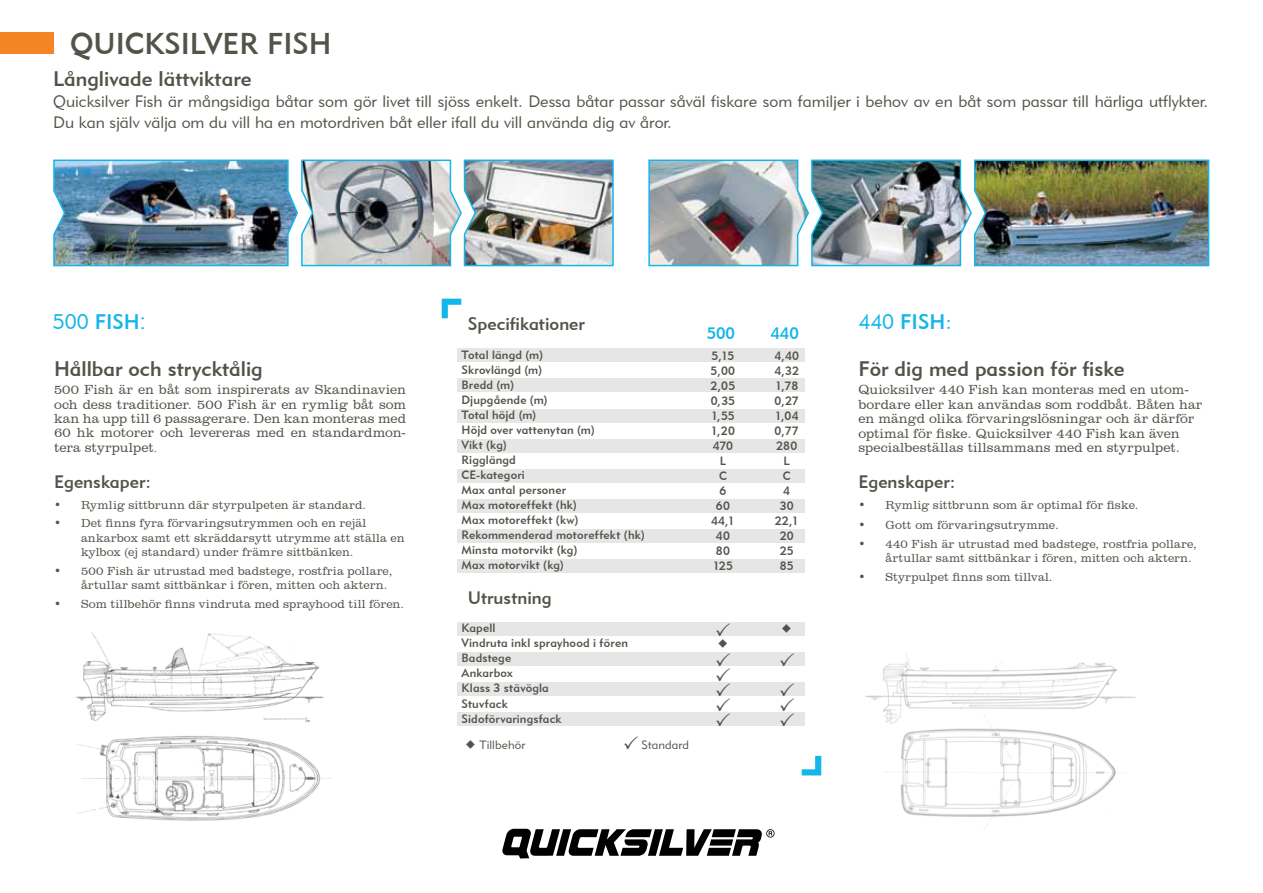
<style>
.page{position:relative;width:1263px;height:893px;background:#fff}
.page>*{position:absolute;margin:0;border:0;box-sizing:border-box;transform-origin:0 0}
.t1{font:30px "Geometric 415 BT Medium A";color:#54534a}
.t2{font:21px "Geometric 415 BT Medium A";color:#54534a}
.t3{font:21px "Geometric 415 BT Medium A";color:#13b5ea}
.t4{font:21px "Geometric 415 BT Lite A";color:#13b5ea}
.t5{font:18px "Geometric 415 BT Medium A";color:#54534a}
.t6{font:16.5px/21px "Geometric 415 BT Lite A";color:#54534a}
.t7{font:16.5px "Geometric 415 BT Medium A";color:#13b5ea}
.t8{font:300 13.5px/14.4px "Clarendon BT";letter-spacing:.01em;color:#54534a;text-align:justify}
.t9{font:300 12px/14.4px "Clarendon BT";letter-spacing:.01em;color:#54534a}
.t10{font:12px/15px "Geometric 415 BT Medium A";letter-spacing:.015em;color:#54534a}
.t11{font:12px "Geometric 415 BT Lite A";letter-spacing:.01em;color:#54534a}
.s1{font-family:"Geometric 415 BT Lite A"}
.s2{font-family:"Copperplate Gothic";font-weight:300}
.s3{font-family:"Geometric 415 BT Medium A"}
.s4{font-family:"Copperplate Gothic";font-size:12px}
</style>
<div class="page">
<img style="left:53px;top:159px;width:561px;height:108px">
<img style="left:648px;top:159px;width:562px;height:108px">
<img style="left:76px;top:632px;width:255px;height:189px">
<img style="left:865px;top:654px;width:271px;height:176px">
<div style="left:458px;top:349px;width:347px;height:13px;background:#e6e6e6"></div>
<div style="left:458px;top:622px;width:347px;height:13px;background:#e6e6e6"></div>
<div style="left:458px;top:379px;width:347px;height:13px;background:#e6e6e6"></div>
<div style="left:458px;top:652px;width:347px;height:14px;background:#e6e6e6"></div>
<div style="left:458px;top:409px;width:347px;height:13px;background:#e6e6e6"></div>
<div style="left:458px;top:682px;width:347px;height:14px;background:#e6e6e6"></div>
<div style="left:458px;top:439px;width:347px;height:13px;background:#e6e6e6"></div>
<div style="left:458px;top:712px;width:347px;height:14px;background:#e6e6e6"></div>
<div style="left:458px;top:469px;width:347px;height:13px;background:#e6e6e6"></div>
<div style="left:458px;top:499px;width:347px;height:13px;background:#e6e6e6"></div>
<div style="left:458px;top:529px;width:347px;height:13px;background:#e6e6e6"></div>
<div style="left:458px;top:559px;width:347px;height:13px;background:#e6e6e6"></div>
<div style="left:0;top:32px;width:53px;height:22px;background:#f58426"></div>
<svg style="left:802px;top:756px;width:19px;height:19px"></svg>
<svg style="left:442px;top:299px;width:19px;height:19px"></svg>
<svg style="left:502px;top:829px;width:272px;height:29px"></svg>
<svg style="left:716px;top:635px;width:14px;height:1px"></svg>
<h1 class="t1" style="left:70px;top:25px;width:263px">QUICKSILVER FISH</h1>
<h2 class="t2" style="left:53px;top:66px;width:200px">Långlivade lättviktare</h2>
<p class="t6" style="left:53px;top:91px;width:1156px">Quicksilver Fish är mångsidiga båtar som gör livet till sjöss enkelt. Dessa båtar passar såväl fiskare som familjer i behov av en båt som passar till härliga utflykter.<br>Du kan själv välja om du vill ha en motordriven båt eller ifall du vill använda dig av åror.</p>
<h2 class="t3" style="left:53px;top:308px;width:94px"><span class="s1">500</span> FISH<span class="s2">:</span></h2>
<h2 class="t4" style="left:858px;top:308px;width:95px">440 <span class="s3">FISH</span>:</h2>
<h3 class="t5" style="left:468px;top:312px;width:118px">Specifikationer</h3>
<h3 class="t7" style="left:707px;top:323px;width:30px">500</h3>
<h3 class="t7" style="left:770px;top:323px;width:30px">440</h3>
<h2 class="t2" style="left:54px;top:356px;width:210px">Hållbar och strycktålig</h2>
<p class="t8" style="left:54px;top:382px;width:354px">500 Fish är en båt som inspirerats av Skandinavien och dess traditioner. 500 Fish är en rymlig båt som kan ha upp till 6 passagerare. Den kan monteras med 60 hk motorer och levereras med en standardmon&shy;tera styrpulpet<span class="s4">.</span></p>
<h3 class="t5" style="left:54px;top:470px;width:98px">Egenskaper:</h3>
<p class="t9" style="left:54px;top:497px;width:314px">• Rymlig sittbrunn där styrpulpeten är standard.</p>
<p class="t9" style="left:81px;top:516px;width:325px;text-indent:-27px">• Det finns fyra förvaringsutrymmen och en rejäl ankarbox samt ett skräddarsytt utrymme att ställa en kylbox (ej standard) under främre sittbänken.</p>
<p class="t9" style="left:81px;top:563px;width:313px;text-indent:-27px">• 500 Fish är utrustad med badstege, rostfria pollare, årtullar samt sittbänkar i fören, mitten och aktern.</p>
<p class="t9" style="left:54px;top:596px;width:352px">• Som tillbehör finns vindruta med sprayhood till fören.</p>
<p class="t10" style="left:461px;top:347px;width:185px">Total längd (m)<br>Skrovlängd (m)<br>Bredd (m)<br>Djupgående (m)<br>Total höjd (m)<br>Höjd over vattenytan (m)<br>Vikt (kg)<br>Rigglängd<br>CE-kategori<br>Max antal personer<br>Max motoreffekt (hk)<br>Max motoreffekt (kw)<br>Rekommenderad motoreffekt (hk)<br>Minsta motorvikt (kg)<br>Max motorvikt (kg)</p>
<h3 class="t5" style="left:468px;top:587px;width:85px">Utrustning</h3>
<p class="t10" style="left:461px;top:621px;width:168px">Kapell<br>Vindruta inkl sprayhood i fören<br>Badstege<br>Ankarbox<br>Klass 3 stävögla<br>Stuvfack<br>Sidoförvaringsfack</p>
<p class="t11" style="left:479px;top:737px;width:47px">Tillbehör</p>
<p class="t11" style="left:641px;top:737px;width:49px">Standard</p>
<p class="t10" style="left:711px;top:348px;width:24px">5,15</p>
<p class="t10" style="left:774px;top:348px;width:26px">4,40</p>
<p class="t10" style="left:711px;top:363px;width:26px">5,00</p>
<p class="t10" style="left:774px;top:363px;width:26px">4,32</p>
<p class="t10" style="left:711px;top:378px;width:26px">2,05</p>
<p class="t10" style="left:775px;top:378px;width:25px">1,78</p>
<p class="t10" style="left:711px;top:393px;width:26px">0,35</p>
<p class="t10" style="left:774px;top:393px;width:26px">0,27</p>
<p class="t10" style="left:711px;top:408px;width:25px">1,55</p>
<p class="t10" style="left:775px;top:408px;width:25px">1,04</p>
<p class="t10" style="left:711px;top:423px;width:25px">1,20</p>
<p class="t10" style="left:775px;top:423px;width:26px">0,77</p>
<p class="t10" style="left:713px;top:438px;width:22px">470</p>
<p class="t10" style="left:776px;top:438px;width:23px">280</p>
<p class="t10" style="left:720px;top:453px;width:8px">L</p>
<p class="t10" style="left:784px;top:453px;width:8px">L</p>
<p class="t10" style="left:719px;top:468px;width:9px">C</p>
<p class="t10" style="left:783px;top:468px;width:9px">C</p>
<p class="t10" style="left:719px;top:483px;width:8px">6</p>
<p class="t10" style="left:783px;top:483px;width:8px">4</p>
<p class="t10" style="left:716px;top:498px;width:15px">60</p>
<p class="t10" style="left:780px;top:498px;width:15px">30</p>
<p class="t10" style="left:711px;top:513px;width:25px">44,1</p>
<p class="t10" style="left:775px;top:513px;width:25px">22,1</p>
<p class="t10" style="left:716px;top:528px;width:16px">40</p>
<p class="t10" style="left:780px;top:528px;width:16px">20</p>
<p class="t10" style="left:716px;top:543px;width:16px">80</p>
<p class="t10" style="left:780px;top:543px;width:16px">25</p>
<p class="t10" style="left:713px;top:558px;width:22px">125</p>
<p class="t10" style="left:780px;top:558px;width:15px">85</p>
<h2 class="t2" style="left:858px;top:356px;width:268px">För dig med passion för fiske</h2>
<p class="t8" style="left:858px;top:382px;width:345px;text-align:left">Quicksilver 440 Fish kan monteras med en utom&shy;bordare eller kan användas som roddbåt. Båten har en mängd olika förvaringslösningar och är därför optimal för fiske. Quicksilver 440 Fish kan även specialbeställas tillsammans med en styrpulpet.</p>
<h3 class="t5" style="left:858px;top:471px;width:98px">Egenskaper:</h3>
<p class="t9" style="left:858px;top:497px;width:282px">• Rymlig sittbrunn som är optimal för fiske.</p>
<p class="t9" style="left:858px;top:518px;width:202px">• Gott om förvaringsutrymme.</p>
<p class="t9" style="left:885px;top:537px;width:313px;text-indent:-27px">• 440 Fish är utrustad med badstege, rostfria pollare, årtullar samt sittbänkar i fören, mitten och aktern.</p>
<p class="t9" style="left:858px;top:570px;width:196px">• Styrpulpet finns som tillval.</p>
</div>
